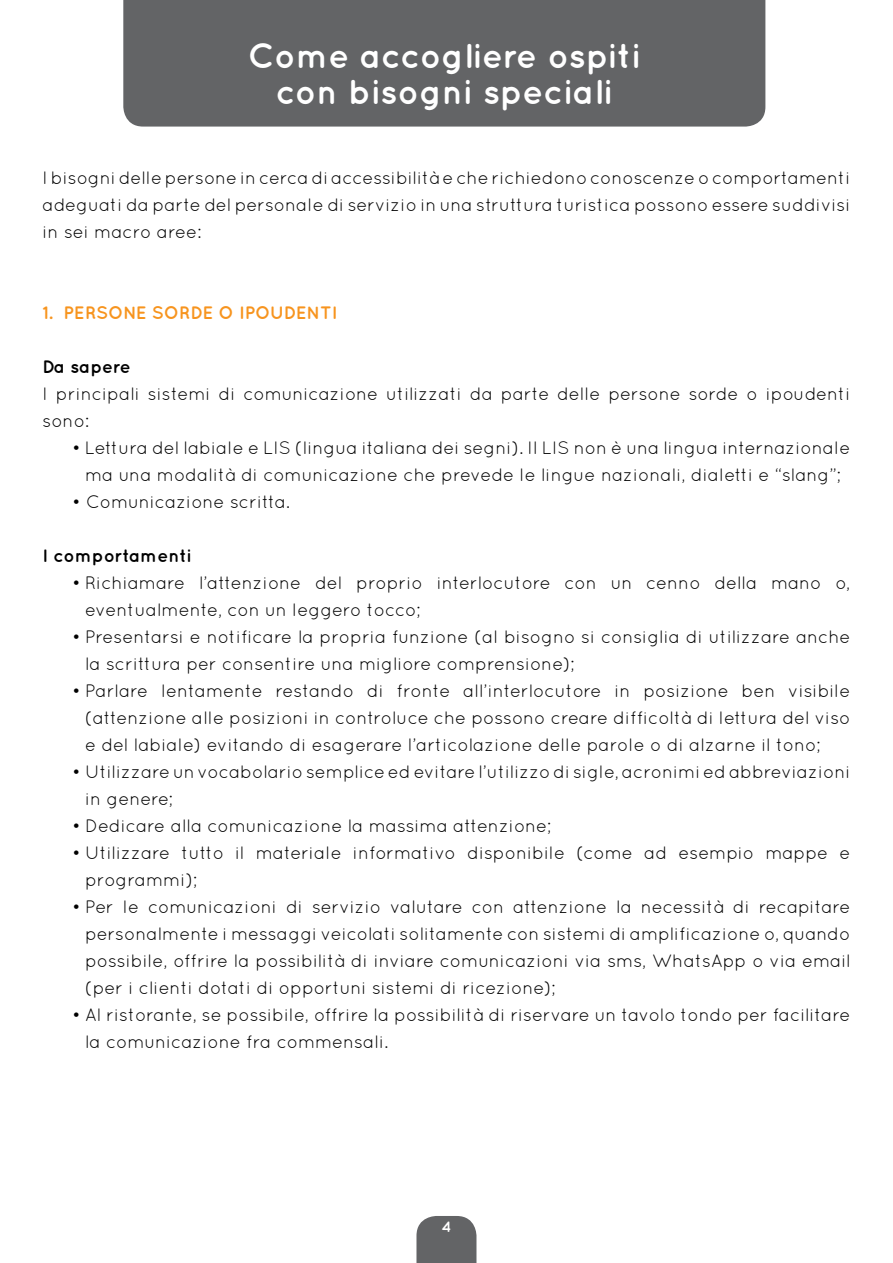
<style>
.page{position:relative;width:893px;height:1263px;background:#fff}
.page>*{position:absolute;margin:0;border:0;box-sizing:border-box;transform-origin:0 0}
.t1{font:700 34.5px/35.5px "Quicksand";color:#fff;text-align:center}
.t2{font:18px/27px "Quicksand";color:#000}
.t3{font:700 18px "Quicksand";color:#f7941e}
.t4{font:700 18px "Quicksand";color:#000}
.t5{font:700 15px "Quicksand";color:#fff}
</style>
<div class="page">
<svg style="left:416px;top:1216px;width:60px;height:47px;background:#6c6d6f"></svg>
<div style="left:123px;top:0;width:642px;height:127px;background:#636466"></div>
<h1 class="t1" style="left:248px;top:37px;width:394px">Come accogliere ospiti con bisogni speciali</h1>
<p class="t2" style="left:43px;top:164px;width:809px;text-align:justify">I bisogni delle persone in cerca di accessibilità e che richiedono conoscenze o comportamenti adeguati da parte del personale di servizio in una struttura turistica possono essere suddivisi in sei macro aree:</p>
<p class="t3" style="left:43px;top:302px;width:296px">1. PERSONE SORDE O IPOUDENTI</p>
<p class="t4" style="left:43px;top:356px;width:90px">Da sapere</p>
<p class="t2" style="left:43px;top:380px;width:809px">I principali sistemi di comunicazione utilizzati da parte delle persone sorde o ipoudenti sono:</p>
<p class="t2" style="left:72px;top:434px;width:780px;text-align:center">• Lettura del labiale e LIS (lingua italiana dei segni). Il LIS non è una lingua internazionale ma una modalità di comunicazione che prevede le lingue nazionali, dialetti e “slang”;</p>
<p class="t2" style="left:72px;top:488px;width:219px">• Comunicazione scritta.</p>
<p class="t4" style="left:43px;top:545px;width:151px">I comportamenti</p>
<p class="t2" style="left:85px;top:569px;width:767px;text-indent:-13px">• Richiamare l’attenzione del proprio interlocutore con un cenno della mano o, eventualmente, con un leggero tocco;</p>
<p class="t2" style="left:85px;top:623px;width:767px;text-indent:-13px">• Presentarsi e notificare la propria funzione (al bisogno si consiglia di utilizzare anche la scrittura per consentire una migliore comprensione);</p>
<p class="t2" style="left:85px;top:677px;width:767px;text-align:justify;text-indent:-13px">• Parlare lentamente restando di fronte all’interlocutore in posizione ben visibile (attenzione alle posizioni in controluce che possono creare difficoltà di lettura del viso e del labiale) evitando di esagerare l’articolazione delle parole o di alzarne il tono;</p>
<p class="t2" style="left:85px;top:758px;width:767px;text-indent:-13px">• Utilizzare un vocabolario semplice ed evitare l’utilizzo di sigle, acronimi ed abbreviazioni in genere;</p>
<p class="t2" style="left:72px;top:812px;width:481px">• Dedicare alla comunicazione la massima attenzione;</p>
<p class="t2" style="left:85px;top:839px;width:767px;text-indent:-13px">• Utilizzare tutto il materiale informativo disponibile (come ad esempio mappe e programmi);</p>
<p class="t2" style="left:85px;top:893px;width:767px;text-align:justify;text-indent:-13px">• Per le comunicazioni di servizio valutare con attenzione la necessità di recapitare personalmente i messaggi veicolati solitamente con sistemi di amplificazione o, quando possibile, offrire la possibilità di inviare comunicazioni via sms, WhatsApp o via email (per i clienti dotati di opportuni sistemi di ricezione);</p>
<p class="t2" style="left:85px;top:1001px;width:767px;text-indent:-13px">• Al ristorante, se possibile, offrire la possibilità di riservare un tavolo tondo per facilitare la comunicazione fra commensali.</p>
<p class="t5" style="left:441px;top:1217px;width:11px">4</p>
</div>
